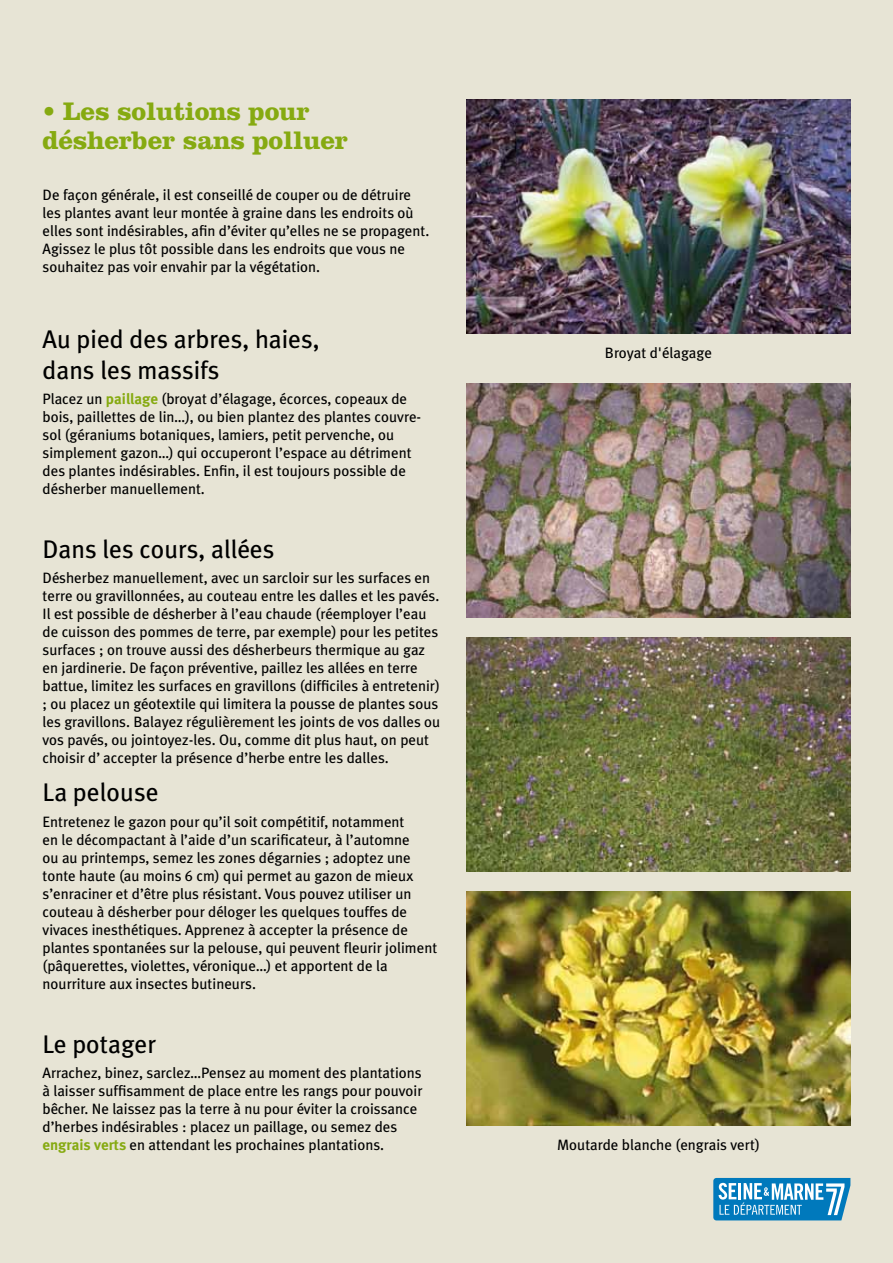
<style>
.page{position:relative;width:893px;height:1263px;background:#e7e4d5}
.page>*{position:absolute;margin:0;border:0;box-sizing:border-box;transform-origin:0 0}
.t1{font:700 26.4px/29.1px "Clarendon";letter-spacing:-.01em;color:#86aa11}
.t2{font:25.5px/30.6px "Meta Plus";color:#000}
.t3{font:15px/18px "Meta Plus";color:#000}
.s1{font-family:"Meta";font-weight:700;color:#86aa11}
</style>
<div class="page">
<img style="left:466px;top:99px;width:384px;height:234px">
<img style="left:466px;top:891px;width:384px;height:234px">
<img style="left:466px;top:384px;width:384px;height:233px">
<img style="left:466px;top:637px;width:384px;height:234px">
<svg style="left:713px;top:1178px;width:137px;height:42px"></svg>
<h1 class="t1" style="left:43px;top:96px;width:307px">• Les solutions pour désherber sans polluer</h1>
<p class="t3" style="left:43px;top:186px;width:388px">De façon générale, il est conseillé de couper ou de détruire les plantes avant leur montée à graine dans les endroits où elles sont indésirables, afin d’éviter qu’elles ne se propagent.<br>Agissez le plus tôt possible dans les endroits que vous ne souhaitez pas voir envahir par la végétation.</p>
<h2 class="t2" style="left:43px;top:324px;width:279px">Au pied des arbres, haies, dans les massifs</h2>
<p class="t3" style="left:43px;top:390px;width:380px">Placez un <span class="s1">paillage</span> (broyat d’élagage, écorces, copeaux de bois, paillettes de lin…), ou bien plantez des plantes couvre&shy;sol (géraniums botaniques, lamiers, petit pervenche, ou simplement gazon…) qui occuperont l’espace au détriment des plantes indésirables. Enfin, il est toujours possible de désherber manuellement.</p>
<h2 class="t2" style="left:43px;top:533px;width:233px">Dans les cours, allées</h2>
<p class="t3" style="left:43px;top:569px;width:399px">Désherbez manuellement, avec un sarcloir sur les surfaces en terre ou gravillonnées, au couteau entre les dalles et les pavés.<br>Il est possible de désherber à l’eau chaude (réemployer l’eau de cuisson des pommes de terre, par exemple) pour les petites surfaces ; on trouve aussi des désherbeurs thermique au gaz en jardinerie. De façon préventive, paillez les allées en terre battue, limitez les surfaces en gravillons (difficiles à entretenir) ; ou placez un géotextile qui limitera la pousse de plantes sous les gravillons. Balayez régulièrement les joints de vos dalles ou vos pavés, ou jointoyez-les. Ou, comme dit plus haut, on peut choisir d’ accepter la présence d’herbe entre les dalles.</p>
<h2 class="t2" style="left:43px;top:777px;width:118px">La pelouse</h2>
<p class="t3" style="left:43px;top:812px;width:396px">Entretenez le gazon pour qu’il soit compétitif, notamment<br>en le décompactant à l’aide d’un scarificateur, à l’automne<br>ou au printemps, semez les zones dégarnies ; adoptez une tonte haute (au moins 6 cm) qui permet au gazon de mieux s’enraciner et d’être plus résistant. Vous pouvez utiliser un couteau à désherber pour déloger les quelques touffes de vivaces inesthétiques. Apprenez à accepter la présence de plantes spontanées sur la pelouse, qui peuvent fleurir joliment (pâquerettes, violettes, véronique…) et apportent de la nourriture aux insectes butineurs.</p>
<h2 class="t2" style="left:43px;top:1028px;width:115px">Le potager</h2>
<p class="t3" style="left:43px;top:1064px;width:381px">Arrachez, binez, sarclez…Pensez au moment des plantations à laisser suffisamment de place entre les rangs pour pouvoir bêcher. Ne laissez pas la terre à nu pour éviter la croissance d’herbes indésirables : placez un paillage, ou semez des <span class="s1">engrais verts</span> en attendant les prochaines plantations.</p>
<p class="t3" style="left:605px;top:344px;width:109px">Broyat d'élagage</p>
<p class="t3" style="left:557px;top:1136px;width:204px">Moutarde blanche (engrais vert)</p>
</div>
